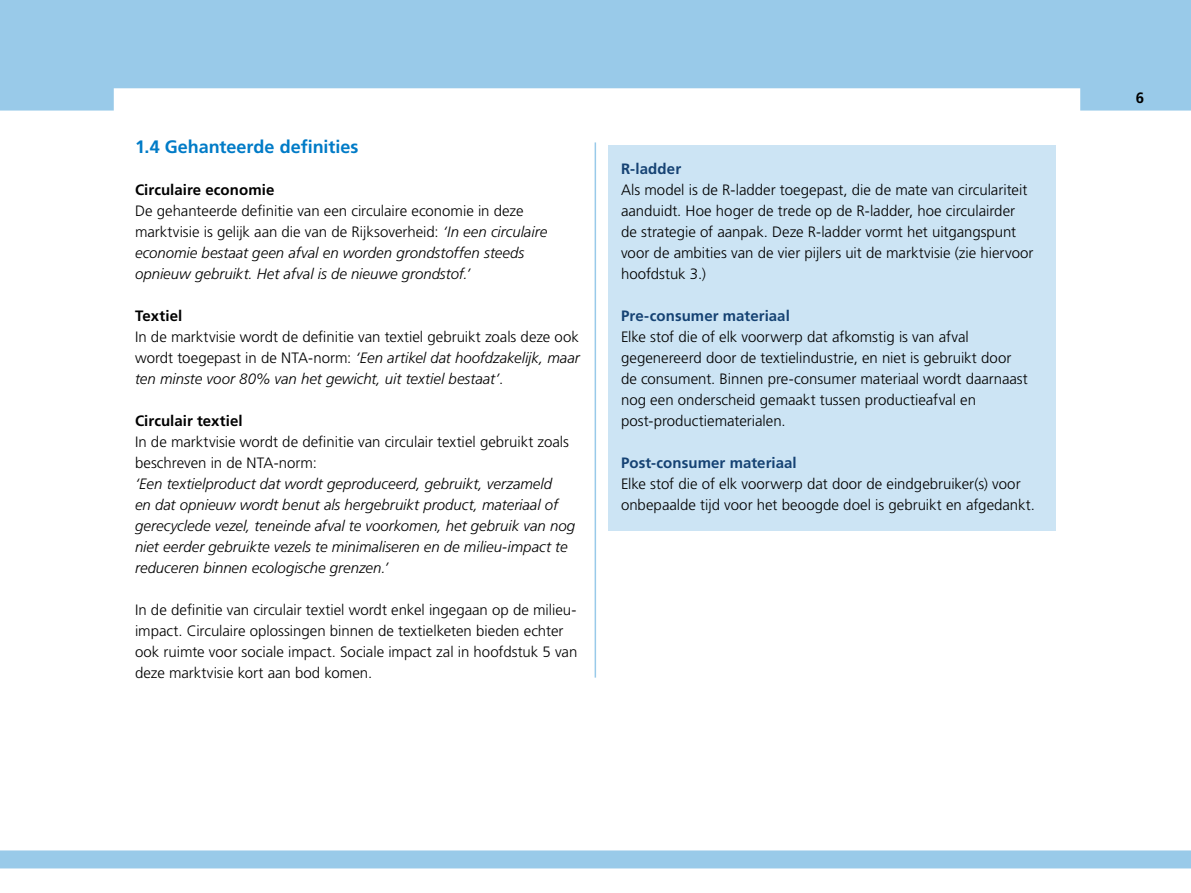
<style>
.page{position:relative;width:1191px;height:893px;background:#fff}
.page>*{position:absolute;margin:0;border:0;box-sizing:border-box;transform-origin:0 0}
.H3_HR_Tussenkop_niet{font:700 18px "Frutiger LT Std";color:#007bc7}
.P_HR_Kadertekst_Heme{font:300 15px/21px "Frutiger LT Std";color:#000}
.P_HR_Broodtekst{font:italic 300 15px/21px "Frutiger LT Std";color:#000}
.P_HR_Broodtekst-2{font:300 15px/21px "Frutiger LT Std";color:#000}
.P_HR_Kadertekst_Heme-2{font:700 15px "Frutiger LT Std";letter-spacing:.005em;color:#154273}
.H4_Subkop{font:700 15px "Frutiger LT Std";letter-spacing:.005em;color:#000}
.s1{font-style:normal}
.s2{font-style:italic}
</style>
<div class="page">
<svg style="left:0;top:0;width:1191px;height:111px;fill:#99cae9"></svg>
<div style="left:0;top:850px;width:1191px;height:18px;background:#99cae9"></div>
<div style="left:608px;top:145px;width:448px;height:49px;background:#cce4f4"></div>
<div style="left:608px;top:166px;width:448px;height:133px;background:#cce4f4"></div>
<div style="left:608px;top:292px;width:448px;height:49px;background:#cce4f4"></div>
<div style="left:608px;top:313px;width:448px;height:133px;background:#cce4f4"></div>
<div style="left:608px;top:439px;width:448px;height:49px;background:#cce4f4"></div>
<div style="left:608px;top:460px;width:448px;height:70px;background:#cce4f4"></div>
<hr style="left:594px;top:142px;width:2px;height:536px;background:#99cae9">
<h3 class="H3_HR_Tussenkop_niet" style="left:135px;top:136px;width:225px">1.4 Gehanteerde definities</h3>
<h4 class="H4_Subkop" style="left:135px;top:181px;width:141px">Circulaire economie</h4>
<p class="P_HR_Broodtekst" style="left:135px;top:200px;width:413px"><span class="s1">De gehanteerde definitie van een circulaire economie in deze marktvisie is gelijk aan die van de Rijksoverheid:</span> ‘In een circulaire economie bestaat geen afval en worden grondstoffen steeds opnieuw gebruikt. Het afval is de nieuwe grondstof.’</p>
<h4 class="H4_Subkop" style="left:135px;top:307px;width:49px">Textiel</h4>
<p class="P_HR_Broodtekst-2" style="left:135px;top:326px;width:446px;text-align:justify">In de marktvisie wordt de definitie van textiel gebruikt zoals deze ook wordt toegepast in de NTA-norm: <span class="s2">‘Een artikel dat hoofdzakelijk, maar ten minste voor 80% van het gewicht, uit textiel bestaat’</span>.</p>
<h4 class="H4_Subkop" style="left:135px;top:412px;width:109px">Circulair textiel</h4>
<p class="P_HR_Broodtekst-2" style="left:135px;top:431px;width:435px">In de marktvisie wordt de definitie van circulair textiel gebruikt zoals beschreven in de NTA-norm:</p>
<p class="P_HR_Broodtekst" style="left:135px;top:473px;width:442px">‘Een textielproduct dat wordt geproduceerd, gebruikt, verzameld<br>en dat opnieuw wordt benut als hergebruikt product, materiaal of gerecyclede vezel, teneinde afval te voorkomen, het gebruik van nog niet eerder gebruikte vezels te minimaliseren en de milieu-impact te reduceren binnen ecologische grenzen.’</p>
<p class="P_HR_Broodtekst-2" style="left:135px;top:599px;width:444px">In de definitie van circulair textiel wordt enkel ingegaan op de milieu&shy;impact. Circulaire oplossingen binnen de textielketen bieden echter ook ruimte voor sociale impact. Sociale impact zal in hoofdstuk 5 van deze marktvisie kort aan bod komen.</p>
<p class="P_HR_Kadertekst_Heme-2" style="left:621px;top:160px;width:62px">R-ladder</p>
<p class="P_HR_Kadertekst_Heme" style="left:621px;top:179px;width:414px">Als model is de R-ladder toegepast, die de mate van circulariteit aanduidt. Hoe hoger de trede op de R-ladder, hoe circulairder de strategie of aanpak. Deze R-ladder vormt het uitgangspunt voor de ambities van de vier pijlers uit de marktvisie (zie hiervoor hoofdstuk 3.)</p>
<p class="P_HR_Kadertekst_Heme-2" style="left:621px;top:307px;width:170px">Pre-consumer materiaal</p>
<p class="P_HR_Kadertekst_Heme" style="left:621px;top:326px;width:408px">Elke stof die of elk voorwerp dat afkomstig is van afval gegenereerd door de textielindustrie, en niet is gebruikt door de consument. Binnen pre-consumer materiaal wordt daarnaast nog een onderscheid gemaakt tussen productieafval en post-productiematerialen.</p>
<p class="P_HR_Kadertekst_Heme-2" style="left:621px;top:454px;width:177px">Post-consumer materiaal</p>
<p class="P_HR_Kadertekst_Heme" style="left:621px;top:473px;width:415px">Elke stof die of elk voorwerp dat door de eindgebruiker(s) voor onbepaalde tijd voor het beoogde doel is gebruikt en afgedankt.</p>
<p class="H4_Subkop" style="left:1135px;top:89px;width:10px">6</p>
</div>
